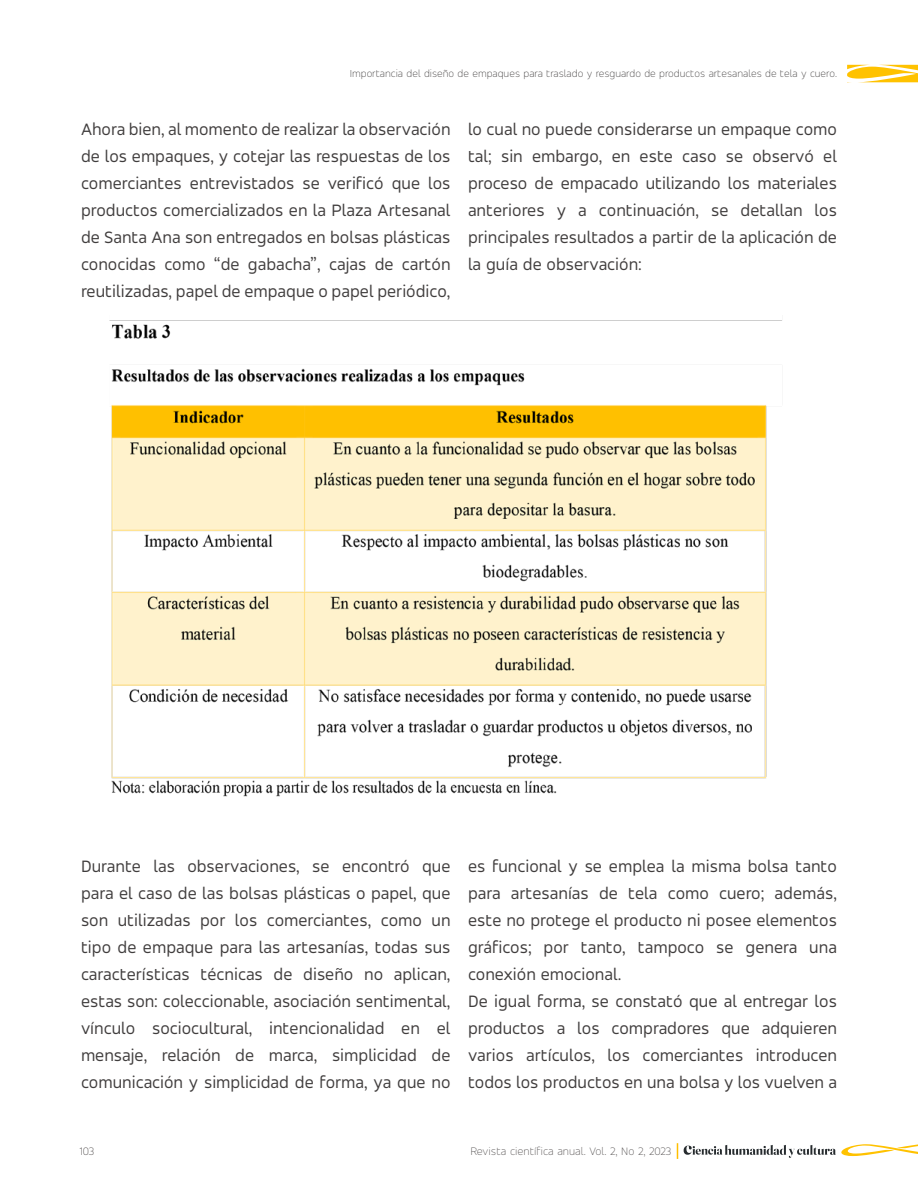
<style>
.page{position:relative;width:918px;height:1188px;background:#fff}
.page>*{position:absolute;margin:0;border:0;box-sizing:border-box;transform-origin:0 0}
.t1{font:18px/27px "Accord";color:#403d3d;text-align:justify}
.t2{font:100 12px "Accord";color:#4d4949}
.t3{font:100 11.25px "Accord";color:#383535}
</style>
<div class="page">
<svg style="left:847px;top:65px;width:71px;height:18px"></svg>
<svg style="left:677px;top:1143px;width:1px;height:16px"></svg>
<svg style="left:684px;top:1144px;width:234px;height:14px"></svg>
<img style="left:109px;top:320px;width:673px;height:477px">
<p class="t3" style="left:350px;top:67px;width:489px">Importancia del diseño de empaques para traslado y resguardo de productos artesanales de tela y cuero.</p>
<p class="t1" style="left:81px;top:116px;width:371px">Ahora bien, al momento de realizar la observación de los empaques, y cotejar las respuestas de los comerciantes entrevistados se verificó que los productos comercializados en la Plaza Artesanal de Santa Ana son entregados en bolsas plásticas conocidas como “de gabacha”, cajas de cartón reutilizadas, papel de empaque o papel periódico,</p>
<p class="t1" style="left:468px;top:116px;width:371px">lo cual no puede considerarse un empaque como tal; sin embargo, en este caso se observó el proceso de empacado utilizando los materiales anteriores y a continuación, se detallan los principales resultados a partir de la aplicación de la guía de observación:</p>
<p class="t1" style="left:81px;top:852px;width:371px">Durante las observaciones, se encontró que para el caso de las bolsas plásticas o papel, que son utilizadas por los comerciantes, como un tipo de empaque para las artesanías, todas sus características técnicas de diseño no aplican, estas son: coleccionable, asociación sentimental, vínculo sociocultural, intencionalidad en el mensaje, relación de marca, simplicidad de comunicación y simplicidad de forma, ya que no</p>
<p class="t1" style="left:468px;top:852px;width:371px;text-align:left">es funcional y se emplea la misma bolsa tanto para artesanías de tela como cuero; además, este no protege el producto ni posee elementos gráficos; por tanto, tampoco se genera una conexión emocional.<br>De igual forma, se constató que al entregar los productos a los compradores que adquieren varios artículos, los comerciantes introducen todos los productos en una bolsa y los vuelven a</p>
<p class="t2" style="left:80px;top:1144px;width:16px">103</p>
<p class="t2" style="left:470px;top:1144px;width:202px">Revista científica anual. Vol. 2, No 2, 2023</p>
</div>
